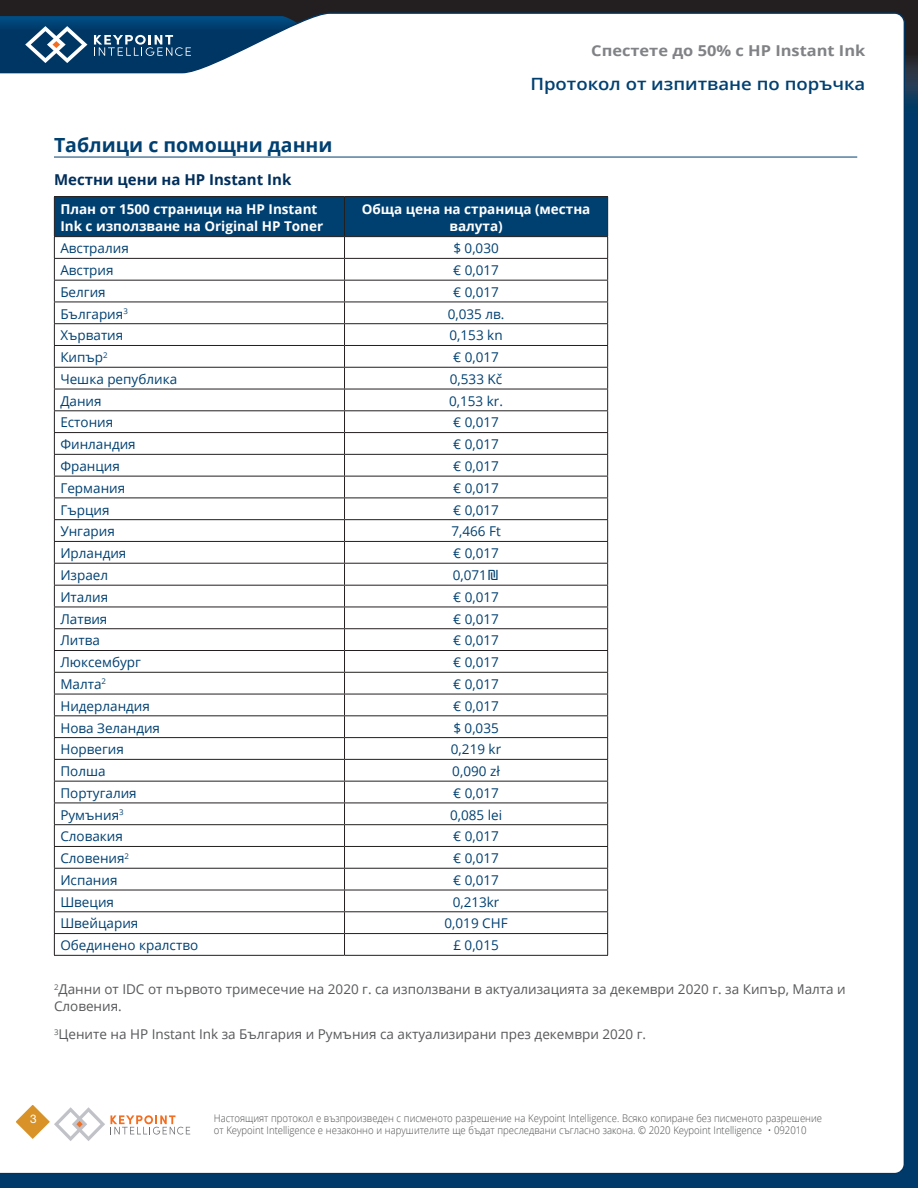
<style>
.page{position:relative;width:918px;height:1188px;background:#fff}
.page>*{position:absolute;margin:0;border:0;box-sizing:border-box;transform-origin:0 0}
.t1{font:700 19.5px "Open Sans";color:#004071}
.t2{font:600 16.95px "Open Sans";color:#004071;scale:1.09 1}
.t3{font:700 15px "Open Sans";color:#808285;scale:1.09 1}
.t4{font:700 15px "Open Sans";color:#002f5b}
.t5{font:13.5px "Open Sans";color:#004071}
.t6{font:13.5px/16.5px "Open Sans";color:#57585a}
.t7{font:700 13.5px/16.5px "Open Sans";color:#fff}
.t8{font:11.85px "Helvetica Neue LT Pro";color:#fff}
.t9{font:300 10.5px/12px "Open Sans";color:#4b4c4d;scale:.91 1}
.s1{font-family:"Merriweather"}
</style>
<div class="page">
<div style="left:0;top:60px;width:918px;height:1128px;background:#003a6a"></div>
<div style="left:0;top:0;width:918px;height:72px;background:#231f20"></div>
<svg style="left:906px;top:58px;width:12px;height:42px"></svg>
<div style="left:0;top:12px;width:906px;height:1161px;background:#fff"></div>
<svg style="left:0;top:16px;width:353px;height:69px;background:#7292ac"></svg>
<svg style="left:9px;top:1098px;width:181px;height:47px;background:#f5ece3"></svg>
<hr style="left:54px;top:157px;width:803px;height:1px;background:#004071">
<hr style="left:54px;top:196px;width:291px;height:1px;background:#231f20">
<hr style="left:345px;top:196px;width:263px;height:1px;background:#231f20">
<svg style="left:54px;top:197px;width:554px;height:758px;background:#e6e9ec"></svg>
<hr style="left:54px;top:955px;width:291px;height:1px;background:#231f20">
<hr style="left:345px;top:955px;width:263px;height:1px;background:#231f20">
<p class="t3" style="left:591px;top:40px;width:253px">Спестете до 50% с HP Instant Ink</p>
<p class="t2" style="left:530px;top:72px;width:309px">Протокол от изпитване по поръчка</p>
<h1 class="t1" style="left:54px;top:131px;width:280px">Таблици с помощни данни</h1>
<p class="t4" style="left:54px;top:169px;width:239px">Местни цени на HP Instant Ink</p>
<p class="t7" style="left:60px;top:201px;width:264px">План от 1500 страници на HP Instant<br>Ink с използване на Original HP Toner</p>
<p class="t7" style="left:362px;top:201px;width:230px;text-align:center">Обща цена на страница (местна валута)</p>
<p class="t5" style="left:60px;top:239px;width:70px">Австралия</p>
<p class="t5" style="left:453px;top:239px;width:47px">$ 0,030</p>
<p class="t5" style="left:60px;top:261px;width:55px">Австрия</p>
<p class="t5" style="left:453px;top:261px;width:47px">€ 0,017</p>
<p class="t5" style="left:60px;top:283px;width:47px">Белгия</p>
<p class="t5" style="left:453px;top:283px;width:47px">€ 0,017</p>
<p class="t5" style="left:60px;top:304px;width:69px">България<sup>3</sup></p>
<p class="t5" style="left:448px;top:304px;width:58px">0,035 лв.</p>
<p class="t5" style="left:60px;top:326px;width:64px">Хърватия</p>
<p class="t5" style="left:450px;top:326px;width:55px">0,153 kn</p>
<p class="t5" style="left:60px;top:348px;width:49px">Кипър<sup>2</sup></p>
<p class="t5" style="left:453px;top:348px;width:47px">€ 0,017</p>
<p class="t5" style="left:60px;top:370px;width:118px">Чешка република</p>
<p class="t5" style="left:450px;top:370px;width:54px">0,533 Kč</p>
<p class="t5" style="left:60px;top:392px;width:43px">Дания</p>
<p class="t5" style="left:449px;top:392px;width:55px">0,153 kr.</p>
<p class="t5" style="left:60px;top:413px;width:55px">Естония</p>
<p class="t5" style="left:453px;top:413px;width:47px">€ 0,017</p>
<p class="t5" style="left:60px;top:435px;width:77px">Финландия</p>
<p class="t5" style="left:453px;top:435px;width:47px">€ 0,017</p>
<p class="t5" style="left:60px;top:457px;width:61px">Франция</p>
<p class="t5" style="left:453px;top:457px;width:47px">€ 0,017</p>
<p class="t5" style="left:60px;top:479px;width:66px">Германия</p>
<p class="t5" style="left:453px;top:479px;width:47px">€ 0,017</p>
<p class="t5" style="left:60px;top:500px;width:51px">Гърция</p>
<p class="t5" style="left:453px;top:500px;width:47px">€ 0,017</p>
<p class="t5" style="left:60px;top:522px;width:56px">Унгария</p>
<p class="t5" style="left:451px;top:522px;width:51px">7,466 Ft</p>
<p class="t5" style="left:60px;top:544px;width:68px">Ирландия</p>
<p class="t5" style="left:453px;top:544px;width:47px">€ 0,017</p>
<p class="t5" style="left:60px;top:566px;width:49px">Израел</p>
<p class="t5" style="left:453px;top:566px;width:48px">0,071<span class="s1">₪</span></p>
<p class="t5" style="left:60px;top:588px;width:49px">Италия</p>
<p class="t5" style="left:453px;top:588px;width:47px">€ 0,017</p>
<p class="t5" style="left:60px;top:610px;width:49px">Латвия</p>
<p class="t5" style="left:453px;top:610px;width:47px">€ 0,017</p>
<p class="t5" style="left:60px;top:631px;width:41px">Литва</p>
<p class="t5" style="left:453px;top:631px;width:47px">€ 0,017</p>
<p class="t5" style="left:60px;top:653px;width:82px">Люксембург</p>
<p class="t5" style="left:453px;top:653px;width:47px">€ 0,017</p>
<p class="t5" style="left:60px;top:675px;width:47px">Малта<sup>2</sup></p>
<p class="t5" style="left:453px;top:675px;width:47px">€ 0,017</p>
<p class="t5" style="left:60px;top:697px;width:91px">Нидерландия</p>
<p class="t5" style="left:453px;top:697px;width:47px">€ 0,017</p>
<p class="t5" style="left:60px;top:718px;width:101px">Нова Зеландия</p>
<p class="t5" style="left:453px;top:718px;width:47px">$ 0,035</p>
<p class="t5" style="left:60px;top:740px;width:65px">Норвегия</p>
<p class="t5" style="left:451px;top:740px;width:52px">0,219 kr</p>
<p class="t5" style="left:60px;top:762px;width:47px">Полша</p>
<p class="t5" style="left:452px;top:762px;width:49px">0,090 zł</p>
<p class="t5" style="left:60px;top:784px;width:78px">Португалия</p>
<p class="t5" style="left:453px;top:784px;width:47px">€ 0,017</p>
<p class="t5" style="left:60px;top:805px;width:65px">Румъния<sup>3</sup></p>
<p class="t5" style="left:450px;top:805px;width:54px">0,085 lei</p>
<p class="t5" style="left:60px;top:827px;width:64px">Словакия</p>
<p class="t5" style="left:453px;top:827px;width:47px">€ 0,017</p>
<p class="t5" style="left:60px;top:849px;width:70px">Словения<sup>2</sup></p>
<p class="t5" style="left:453px;top:849px;width:47px">€ 0,017</p>
<p class="t5" style="left:60px;top:871px;width:59px">Испания</p>
<p class="t5" style="left:453px;top:871px;width:47px">€ 0,017</p>
<p class="t5" style="left:60px;top:893px;width:55px">Швеция</p>
<p class="t5" style="left:453px;top:893px;width:48px">0,213kr</p>
<p class="t5" style="left:60px;top:914px;width:80px">Швейцария</p>
<p class="t5" style="left:445px;top:914px;width:65px">0,019 CHF</p>
<p class="t5" style="left:60px;top:936px;width:139px">Обединено кралство</p>
<p class="t5" style="left:453px;top:936px;width:47px">£ 0,015</p>
<p class="t6" style="left:54px;top:981px;width:793px"><sup>2</sup>Данни от IDC от първото тримесечие на 2020 г. са използвани в актуализацията за декември 2020 г. за Кипър, Малта и<br>Словения.</p>
<p class="t6" style="left:54px;top:1026px;width:594px"><sup>3</sup>Цените на HP Instant Ink за България и Румъния са актуализирани през декември 2020 г.</p>
<p class="t8" style="left:30px;top:1111px;width:8px">3</p>
<p class="t9" style="left:214px;top:1112px;width:670px">Настоящият протокол е възпроизведен с писменото разрешение на Keypoint Intelligence. Всяко копиране без писменото разрешение от Keypoint Intelligence е незаконно и нарушителите ще бъдат преследвани съгласно закона. © 2020 Keypoint Intelligence • 092010</p>
</div>
